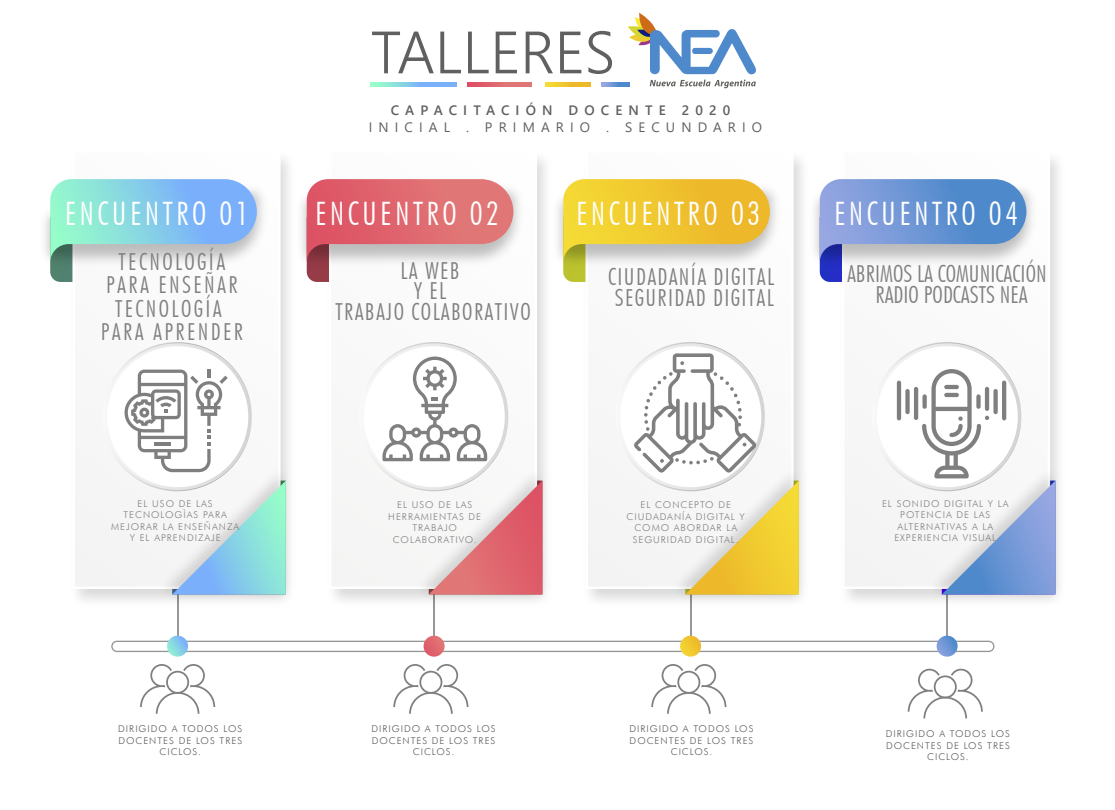
<style>
.page{position:relative;width:1115px;height:810px;background:#fff}
.page>*{position:absolute;margin:0;border:0;box-sizing:border-box;transform-origin:0 0}
.t1{font:300 59.62px "Segoe UI";color:#606060}
.t2{font:300 condensed 32.33px "Futura BT";letter-spacing:.1em;color:#fff}
.t3{font:300 condensed 23.48px/20.3px "Futura BT";letter-spacing:.055em;color:#7f7f7f;text-align:center}
.t4{font:300 condensed 23.48px/23.5px "Futura BT";letter-spacing:.1em;color:#7f7f7f;text-align:center}
.t5{font:300 condensed 23.48px/20.3px "Futura BT";letter-spacing:.005em;color:#7f7f7f;text-align:center}
.t6{font:13.58px "Segoe UI";letter-spacing:.45em;color:#606060}
.t7{font:600 13.58px "Segoe UI";letter-spacing:.45em;color:#606060}
.t8{font:300 9.38px/11.6px "Futura BT";letter-spacing:.1em;color:#7f7f7f;text-align:center}
.t9{font:300 9.38px/11.6px "Futura BT";letter-spacing:.1em;color:#5b5b5b;text-align:center}
</style>
<div class="page">
<svg style="left:111px;top:641px;width:883px;height:11px"></svg>
<hr style="left:177px;top:583px;width:1px;height:63px;background:#979797">
<img style="left:76px;top:158px;width:213px;height:467px">
<svg style="left:75px;top:158px;width:205px;height:431px"></svg>
<img style="left:44px;top:166px;width:235px;height:118px">
<svg style="left:50px;top:179px;width:207px;height:103px"></svg>
<img style="left:140px;top:448px;width:150px;height:169px">
<svg style="left:167px;top:636px;width:21px;height:21px"></svg>
<svg style="left:102px;top:342px;width:184px;height:252px"></svg>
<hr style="left:946px;top:583px;width:1px;height:63px;background:#979797">
<svg style="left:844px;top:153px;width:203px;height:434px"></svg>
<img style="left:844px;top:166px;width:209px;height:118px">
<svg style="left:826px;top:179px;width:200px;height:103px"></svg>
<img style="left:909px;top:448px;width:153px;height:168px">
<svg style="left:872px;top:342px;width:183px;height:252px"></svg>
<svg style="left:936px;top:636px;width:21px;height:21px"></svg>
<hr style="left:433px;top:583px;width:2px;height:63px;background:#979797">
<svg style="left:331px;top:165px;width:203px;height:422px"></svg>
<img style="left:279px;top:166px;width:255px;height:118px">
<svg style="left:307px;top:179px;width:206px;height:103px"></svg>
<img style="left:396px;top:448px;width:153px;height:156px">
<svg style="left:359px;top:342px;width:183px;height:252px"></svg>
<svg style="left:423px;top:636px;width:21px;height:21px"></svg>
<hr style="left:690px;top:583px;width:1px;height:63px;background:#979797">
<img style="left:590px;top:158px;width:236px;height:467px">
<svg style="left:588px;top:158px;width:205px;height:431px"></svg>
<img style="left:537px;top:166px;width:260px;height:118px">
<svg style="left:563px;top:179px;width:207px;height:103px"></svg>
<img style="left:652px;top:448px;width:168px;height:169px">
<svg style="left:615px;top:342px;width:184px;height:252px"></svg>
<svg style="left:680px;top:636px;width:21px;height:21px"></svg>
<svg style="left:140px;top:664px;width:75px;height:50px"></svg>
<svg style="left:393px;top:664px;width:75px;height:50px"></svg>
<svg style="left:651px;top:664px;width:75px;height:50px"></svg>
<svg style="left:907px;top:669px;width:75px;height:49px"></svg>
<svg style="left:370px;top:83px;width:86px;height:3px"></svg>
<svg style="left:468px;top:83px;width:64px;height:3px"></svg>
<svg style="left:545px;top:83px;width:45px;height:3px"></svg>
<svg style="left:601px;top:83px;width:27px;height:3px"></svg>
<svg style="left:628px;top:13px;width:128px;height:75px"></svg>
<h1 class="t1" style="left:370px;top:-4px;width:246px">TALLERES</h1>
<h3 class="t7" style="left:391px;top:98px;width:341px">CAPACITACIÓN DOCENTE 2020</h3>
<h3 class="t6" style="left:369px;top:114px;width:395px">INICIAL . PRIMARIO . SECUNDARIO</h3>
<h2 class="t2" style="left:65px;top:194px;width:186px">ENCUENTRO 01</h2>
<h2 class="t2" style="left:834px;top:194px;width:186px">ENCUENTRO 04</h2>
<h3 class="t5" style="left:847px;top:264px;width:201px">ABRIMOS LA COMUNICACIÓN<br>RADIO PODCASTS NEA</h3>
<h2 class="t2" style="left:315px;top:194px;width:186px">ENCUENTRO 02</h2>
<h2 class="t2" style="left:576px;top:194px;width:186px">ENCUENTRO 03</h2>
<h3 class="t4" style="left:101px;top:250px;width:144px">TECNOLOGÍA<br>PARA ENSEÑAR<br>TECNOLOGÍA<br>PARA APRENDER</h3>
<h3 class="t3" style="left:335px;top:260px;width:197px">LA WEB<br>Y EL<br>TRABAJO COLABORATIVO</h3>
<h3 class="t3" style="left:608px;top:267px;width:167px;text-align:left">CIUDADANÍA DIGITAL<br>SEGURIDAD DIGITAL</h3>
<p class="t8" style="left:111px;top:498px;width:129px">EL USO DE LAS<br>TECNOLOGÌAS PARA<br>MEJORAR LA ENSEÑANZA<br>Y EL APRENDIZAJE</p>
<p class="t8" style="left:388px;top:499px;width:94px">EL USO DE LAS<br>HERRAMIENTAS DE<br>TRABAJO<br>COLABORATIVO.</p>
<p class="t8" style="left:626px;top:499px;width:120px">EL CONCEPTO DE<br>CIUDADANÍA DIGITAL Y<br>COMO ABORDAR LA<br>SEGURIDAD DIGITAL.</p>
<p class="t8" style="left:882px;top:498px;width:128px">EL SONIDO DIGITAL Y LA<br>POTENCIA DE LAS<br>ALTERNATIVAS A LA<br>EXPERIENCIA VISUAL</p>
<p class="t9" style="left:118px;top:723px;width:125px">DIRIGIDO A TODOS LOS<br>DOCENTES DE LOS TRES<br>CICLOS.</p>
<p class="t9" style="left:371px;top:723px;width:125px">DIRIGIDO A TODOS LOS<br>DOCENTES DE LOS TRES<br>CICLOS.</p>
<p class="t9" style="left:629px;top:723px;width:125px">DIRIGIDO A TODOS LOS<br>DOCENTES DE LOS TRES<br>CICLOS.</p>
<p class="t9" style="left:886px;top:728px;width:125px">DIRIGIDO A TODOS LOS<br>DOCENTES DE LOS TRES<br>CICLOS.</p>
</div>
